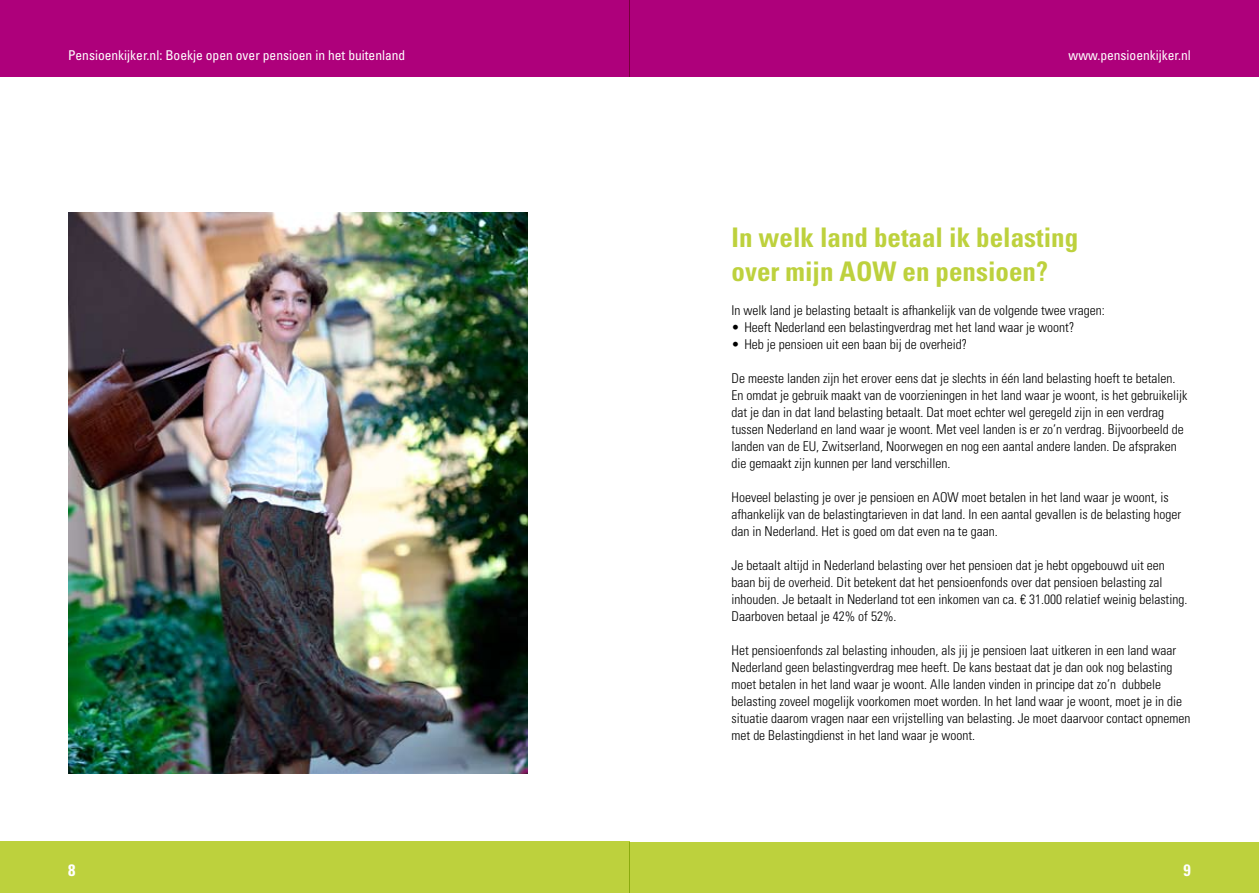
<style>
.page{position:relative;width:1259px;height:893px;background:#fff}
.page>*{position:absolute;margin:0;border:0;box-sizing:border-box;transform-origin:0 0}
.t1{font:700 condensed 27px/34px "Univers";color:#bdd13d}
.t2{font:700 condensed 16.5px "Univers";color:#fff}
.t3{font:300 condensed 13.5px/17px "Univers";color:#000}
.t4{font:condensed 13.5px "Univers";color:#fff}
</style>
<div class="page">
<div style="left:0;top:842px;width:629px;height:51px;background:#bdd13d"></div>
<div style="left:629px;top:842px;width:630px;height:51px;background:#bdd13d"></div>
<img style="left:68px;top:213px;width:459px;height:561px">
<div style="left:0;top:0;width:629px;height:77px;background:#ae007b"></div>
<div style="left:629px;top:0;width:630px;height:77px;background:#ae007b"></div>
<p class="t4" style="left:68px;top:46px;width:339px">Pensioenkijker.nl: Boekje open over pensioen in het buitenland</p>
<p class="t4" style="left:1068px;top:46px;width:124px">www.pensioenkijker.nl</p>
<h1 class="t1" style="left:731px;top:220px;width:348px">In welk land betaal ik belasting over mijn AOW en pensioen?</h1>
<p class="t3" style="left:731px;top:301px;width:375px">In welk land je belasting betaalt is afhankelijk van de volgende twee vragen:</p>
<p class="t3" style="left:731px;top:318px;width:344px">• Heeft Nederland een belastingverdrag met het land waar je woont?</p>
<p class="t3" style="left:731px;top:335px;width:237px">• Heb je pensioen uit een baan bij de overheid?</p>
<p class="t3" style="left:731px;top:369px;width:457px">De meeste landen zijn het erover eens dat je slechts in één land belasting hoeft te betalen.<br>En omdat je gebruik maakt van de voorzieningen in het land waar je woont, is het gebruikelijk dat je dan in dat land belasting betaalt. Dat moet echter wel geregeld zijn in een verdrag tussen Nederland en land waar je woont. Met veel landen is er zo’n verdrag. Bijvoorbeeld de landen van de EU, Zwitserland, Noorwegen en nog een aantal andere landen. De afspraken die gemaakt zijn kunnen per land verschillen.</p>
<p class="t3" style="left:731px;top:489px;width:451px">Hoeveel belasting je over je pensioen en AOW moet betalen in het land waar je woont, is afhankelijk van de belastingtarieven in dat land. In een aantal gevallen is de belasting hoger dan in Nederland. Het is goed om dat even na te gaan.</p>
<p class="t3" style="left:731px;top:557px;width:457px">Je betaalt altijd in Nederland belasting over het pensioen dat je hebt opgebouwd uit een baan bij de overheid. Dit betekent dat het pensioenfonds over dat pensioen belasting zal inhouden. Je betaalt in Nederland tot een inkomen van ca. € 31.000 relatief weinig belasting.<br>Daarboven betaal je 42% of 52%.</p>
<p class="t3" style="left:731px;top:642px;width:460px">Het pensioenfonds zal belasting inhouden, als jij je pensioen laat uitkeren in een land waar Nederland geen belastingverdrag mee heeft. De kans bestaat dat je dan ook nog belasting moet betalen in het land waar je woont. Alle landen vinden in principe dat zo’n dubbele belasting zoveel mogelijk voorkomen moet worden. In het land waar je woont, moet je in die situatie daarom vragen naar een vrijstelling van belasting. Je moet daarvoor contact opnemen met de Belastingdienst in het land waar je woont.</p>
<p class="t2" style="left:68px;top:860px;width:9px">8</p>
<p class="t2" style="left:1183px;top:860px;width:9px">9</p>
</div>
